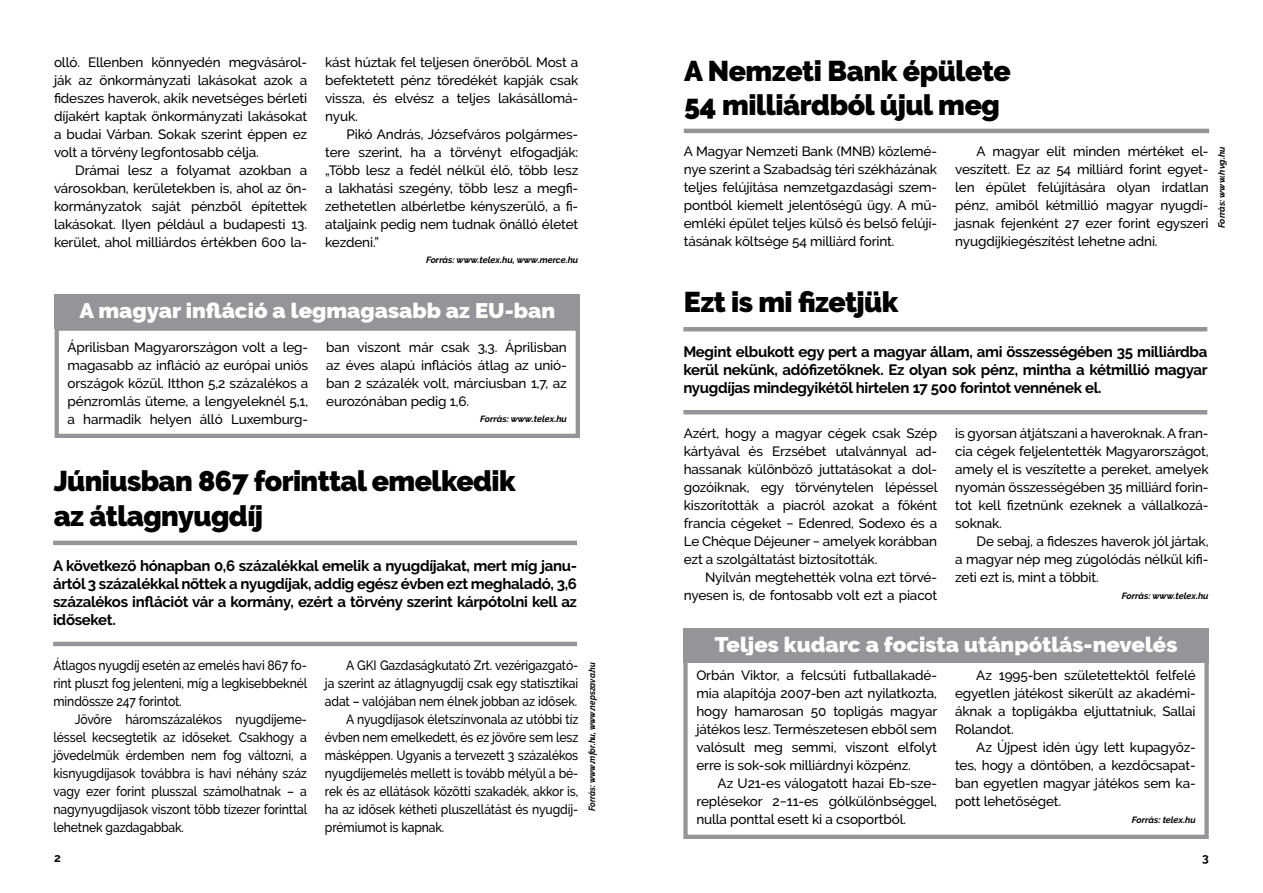
<style>
.page{position:relative;width:1263px;height:893px;background:#fff}
.page>*{position:absolute;margin:0;border:0;box-sizing:border-box;transform-origin:0 0}
.t1{font:900 28.5px/34.2px "Raleway";letter-spacing:-.02em;color:#000}
.t2{font:900 21px "Raleway";color:#fff;scale:1.05 1}
.t3{font:700 15px/18px "Raleway";letter-spacing:-.02em;color:#000;text-align:justify}
.t4{font:500 13.5px/18px "Raleway";letter-spacing:-.01em;color:#000;text-align:justify}
.t5{font:500 13.5px/18px "Raleway";letter-spacing:-.01em;color:#000;text-align:justify;scale:.9 1}
.t6{font:700 12px "Raleway";color:#000}
.t7{font:italic 700 9px "Raleway";color:#000}
.t8{font:italic 700 9px "Raleway";color:#000;scale:.9 1}
</style>
<div class="page">
<div style="left:55px;top:295px;width:525px;height:34px;background:#939598"></div>
<div style="left:55px;top:326px;width:525px;height:112px;border:4px solid #939598"></div>
<hr style="left:684px;top:129px;width:525px;height:4px;background:#939598">
<hr style="left:683px;top:327px;width:524px;height:4px;background:#939598">
<hr style="left:683px;top:410px;width:524px;height:4px;background:#939598">
<hr style="left:53px;top:541px;width:524px;height:4px;background:#939598">
<hr style="left:53px;top:642px;width:524px;height:4px;background:#939598">
<div style="left:683px;top:628px;width:526px;height:34px;background:#939598"></div>
<div style="left:683px;top:655px;width:526px;height:184px;border:4px solid #939598"></div>
<p class="t4" style="left:54px;top:53px;width:255px">olló. Ellenben könnyedén megvásárol&shy;ják az önkormányzati lakásokat azok a fideszes haverok, akik nevetséges bérleti díjakért kaptak önkormányzati lakásokat a budai Várban. Sokak szerint éppen ez volt a törvény legfontosabb célja.</p>
<p class="t4" style="left:54px;top:161px;width:255px;text-indent:21px">Drámai lesz a folyamat azokban a városokban, kerületekben is, ahol az ön&shy;kormányzatok saját pénzből építettek lakásokat. Ilyen például a budapesti 13. kerület, ahol milliárdos értékben 600 la-</p>
<p class="t4" style="left:325px;top:53px;width:255px">kást húztak fel teljesen önerőből. Most a befektetett pénz töredékét kapják csak vissza, és elvész a teljes lakásállomá&shy;nyuk.</p>
<p class="t4" style="left:325px;top:125px;width:255px;text-indent:21px">Pikó András, Józsefváros polgármes&shy;tere szerint, ha a törvényt elfogadják: „Több lesz a fedél nélkül élő, több lesz a lakhatási szegény, több lesz a megfi&shy;zethetetlen albérletbe kényszerülő, a fi&shy;ataljaink pedig nem tudnak önálló életet kezdeni.”</p>
<p class="t7" style="left:426px;top:255px;width:154px">Forrás: www.telex.hu, www.merce.hu</p>
<h1 class="t1" style="left:684px;top:54px;width:328px">A Nemzeti Bank épülete<br>54 milliárdból újul meg</h1>
<p class="t4" style="left:684px;top:143px;width:255px">A Magyar Nemzeti Bank (MNB) közlemé&shy;nye szerint a Szabadság téri székházának teljes felújítása nemzetgazdasági szem&shy;pontból kiemelt jelentőségű ügy. A mű&shy;emléki épület teljes külső és belső felújí&shy;tásának költsége 54 milliárd forint.</p>
<p class="t4" style="left:955px;top:143px;width:255px;text-indent:21px">A magyar elit minden mértéket el&shy;veszített. Ez az 54 milliárd forint egyet&shy;len épület felújítására olyan irdatlan pénz, amiből kétmillió magyar nyugdí&shy;jasnak fejenként 27 ezer forint egyszeri nyugdíjkiegészítést lehetne adni.</p>
<p class="t7" style="left:1216px;top:228px;width:83px;rotate:-90deg">Forrás: www.hvg.hu</p>
<h2 class="t2" style="left:79px;top:299px;width:455px">A magyar infláció a legmagasabb az EU-ban</h2>
<p class="t4" style="left:68px;top:338px;width:242px">Áprilisban Magyarországon volt a leg&shy;magasabb az infláció az európai uniós országok közül. Itthon 5,2 százalékos a pénzromlás üteme, a lengyeleknél 5,1, a harmadik helyen álló Luxemburg-</p>
<p class="t4" style="left:326px;top:338px;width:242px">ban viszont már csak 3,3. Áprilisban az éves alapú inflációs átlag az unió&shy;ban 2 százalék volt, márciusban 1,7, az eurozónában pedig 1,6.</p>
<p class="t7" style="left:480px;top:414px;width:88px">Forrás: www.telex.hu</p>
<h1 class="t1" style="left:54px;top:464px;width:464px">Júniusban 867 forinttal emelkedik az átlagnyugdíj</h1>
<p class="t3" style="left:53px;top:556px;width:525px">A következő hónapban 0,6 százalékkal emelik a nyugdíjakat, mert míg janu&shy;ártól 3 százalékkal nőttek a nyugdíjak, addig egész évben ezt meghaladó, 3,6 százalékos inflációt vár a kormány, ezért a törvény szerint kárpótolni kell az időseket.</p>
<p class="t5" style="left:54px;top:656px;width:283px">Átlagos nyugdíj esetén az emelés havi 867 fo&shy;rint pluszt fog jelenteni, míg a legkisebbeknél mindössze 247 forintot.</p>
<p class="t5" style="left:54px;top:710px;width:283px;text-indent:21px">Jövőre háromszázalékos nyugdíjeme&shy;léssel kecsegtetik az időseket. Csakhogy a jövedelmük érdemben nem fog változni, a kisnyugdíjasok továbbra is havi néhány száz vagy ezer forint plusszal számolhatnak – a nagynyugdíjasok viszont több tízezer forinttal lehetnek gazdagabbak.</p>
<p class="t5" style="left:346px;top:656px;width:259px">A GKI Gazdaságkutató Zrt. vezérigazgató-</p>
<p class="t5" style="left:325px;top:674px;width:283px">ja szerint az átlagnyugdíj csak egy statisztikai</p>
<p class="t5" style="left:325px;top:692px;width:282px">adat – valójában nem élnek jobban az idősek.</p>
<p class="t5" style="left:346px;top:710px;width:259px">A nyugdíjasok életszínvonala az utóbbi tíz</p>
<p class="t5" style="left:325px;top:728px;width:283px">évben nem emelkedett, és ez jövőre sem lesz</p>
<p class="t5" style="left:325px;top:746px;width:283px">másképpen. Ugyanis a tervezett 3 százalékos</p>
<p class="t5" style="left:325px;top:764px;width:283px">nyugdíjemelés mellett is tovább mélyül a bé-</p>
<p class="t5" style="left:325px;top:782px;width:283px">rek és az ellátások közötti szakadék, akkor is,</p>
<p class="t5" style="left:325px;top:800px;width:283px">ha az idősek kétheti pluszellátást és nyugdíj-</p>
<p class="t5" style="left:325px;top:818px;width:134px">prémiumot is kapnak.</p>
<p class="t8" style="left:587px;top:811px;width:167px;rotate:-90deg">Forrás: www.mfor.hu, www.nepszava.hu</p>
<h1 class="t1" style="left:684px;top:285px;width:216px">Ezt is mi fizetjük</h1>
<p class="t3" style="left:683px;top:343px;width:526px">Megint elbukott egy pert a magyar állam, ami összességében 35 milliárdba kerül nekünk, adófizetőknek. Ez olyan sok pénz, mintha a kétmillió magyar nyugdíjas mindegyikétől hirtelen 17 500 forintot vennének el.</p>
<p class="t4" style="left:684px;top:424px;width:255px">Azért, hogy a magyar cégek csak Szép kártyával és Erzsébet utalvánnyal ad&shy;hassanak különböző juttatásokat a dol&shy;gozóiknak, egy törvénytelen lépéssel kiszorították a piacról azokat a főként francia cégeket − Edenred, Sodexo és a Le Chèque Déjeuner − amelyek korábban ezt a szolgáltatást biztosították.</p>
<p class="t4" style="left:684px;top:568px;width:255px;text-align:right">Nyilván megtehették volna ezt törvé&shy;nyesen is, de fontosabb volt ezt a piacot</p>
<p class="t4" style="left:955px;top:424px;width:255px">is gyorsan átjátszani a haveroknak. A fran&shy;cia cégek feljelentették Magyarországot, amely el is veszítette a pereket, amelyek nyomán összességében 35 milliárd forin&shy;tot kell fizetnünk ezeknek a vállalkozá&shy;soknak.</p>
<p class="t4" style="left:955px;top:532px;width:255px;text-indent:21px">De sebaj, a fideszes haverok jól jártak, a magyar nép meg zúgolódás nélkül kifi&shy;zeti ezt is, mint a többit.</p>
<p class="t7" style="left:1122px;top:590px;width:88px">Forrás: www.telex.hu</p>
<h2 class="t2" style="left:715px;top:633px;width:442px">Teljes kudarc a focista utánpótlás-nevelés</h2>
<p class="t4" style="left:696px;top:667px;width:242px">Orbán Viktor, a felcsúti futballakadé&shy;mia alapítója 2007-ben azt nyilatkozta, hogy hamarosan 50 topligás magyar játékos lesz. Természetesen ebből sem valósult meg semmi, viszont elfolyt erre is sok-sok milliárdnyi közpénz.</p>
<p class="t4" style="left:696px;top:774px;width:242px;text-indent:21px">Az U21-es válogatott hazai Eb-sze&shy;replésekor 2−11-es gólkülönbséggel, nulla ponttal esett ki a csoportból.</p>
<p class="t4" style="left:955px;top:666px;width:242px;text-indent:21px">Az 1995-ben születettektől felfelé egyetlen játékost sikerült az akadémi&shy;áknak a topligákba eljuttatniuk, Sallai Rolandot.</p>
<p class="t4" style="left:955px;top:738px;width:242px;text-indent:21px">Az Újpest idén úgy lett kupagyőz&shy;tes, hogy a döntőben, a kezdőcsapat&shy;ban egyetlen magyar játékos sem ka&shy;pott lehetőséget.</p>
<p class="t7" style="left:1132px;top:814px;width:65px">Forrás: telex.hu</p>
<p class="t6" style="left:54px;top:851px;width:8px">2</p>
<p class="t6" style="left:1202px;top:851px;width:8px">3</p>
</div>
